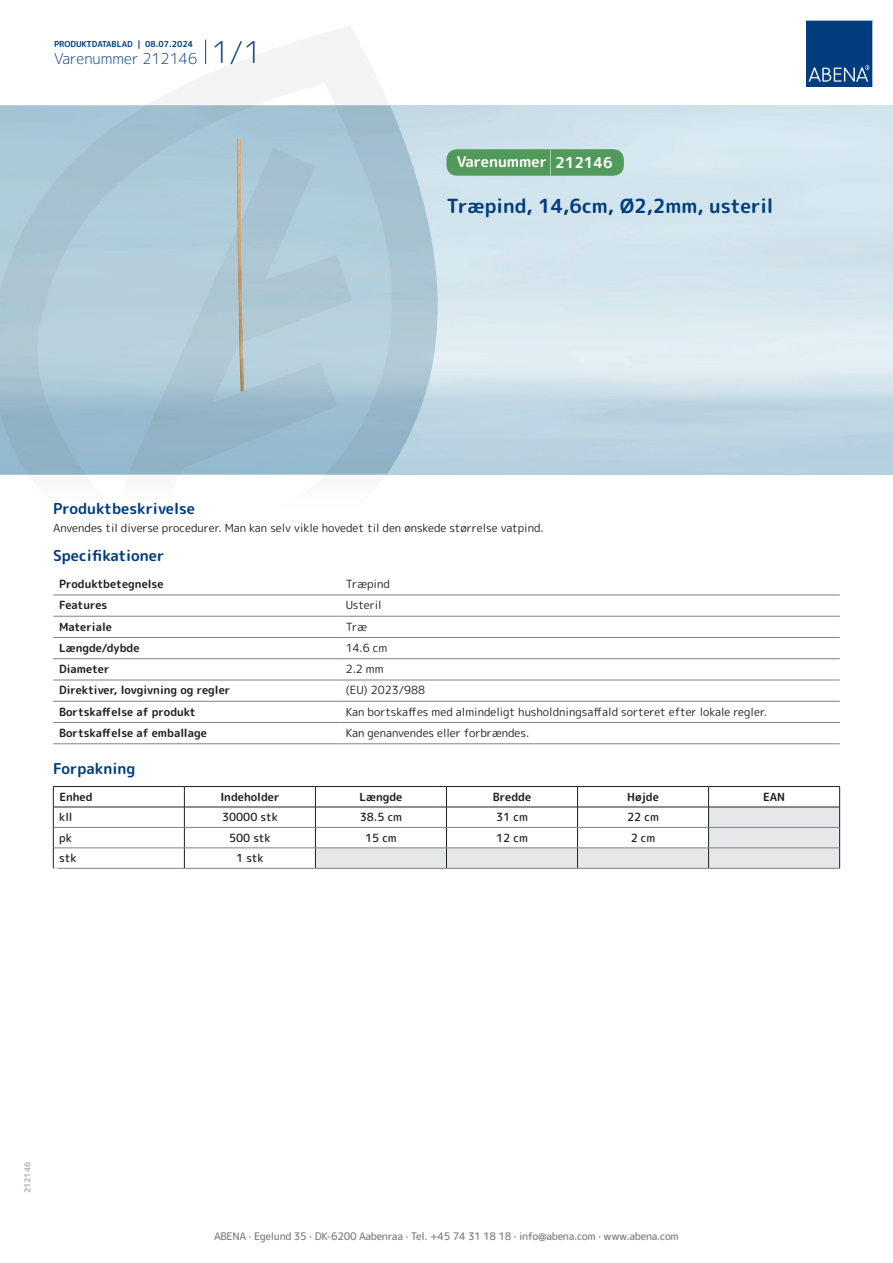
<style>
.page{position:relative;width:893px;height:1263px;background:#fff}
.page>*{position:absolute;margin:0;border:0;box-sizing:border-box;transform-origin:0 0}
.t1{font:700 19.5px "Rounded Mplus 1 c";color:#013d7d}
.t2{font:700 15px "Rounded Mplus 1 c";color:#013d7d}
.t3{font:300 15px "Rounded Mplus 1 c";color:#013d7d}
.t4{font:700 15px "Rounded Mplus 1 c";color:#fff}
.t5{font:11.25px "Rounded Mplus 1 c";color:#231f20}
.t6{font:700 11.25px "Rounded Mplus 1 c";color:#231f20}
.t7{font:500 11.25px "Rounded Mplus 1 c";color:#231f20}
.t8{font:500 10.5px "Rounded Mplus 1 c";letter-spacing:-.03em;color:#808285}
.t9{font:700 10.5px "Rounded Mplus 1 c";color:#fff}
.t10{font:700 8.25px "Rounded Mplus 1 c";color:#013d7d}
.t11{font:700 8.25px "Rounded Mplus 1 c";color:#b2b3b7}
.s1{font-size:30px}
.s2{font-size:25.5px}
</style>
<div class="page">
<svg style="left:0;top:26px;width:439px;height:569px"></svg>
<svg style="left:0;top:106px;width:438px;height:368px;background:#a8c5d4"></svg>
<svg style="left:205px;top:40px;width:1px;height:24px"></svg>
<svg style="left:806px;top:20px;width:67px;height:67px;background:#144b86"></svg>
<img style="left:223px;top:127px;width:32px;height:275px">
<hr style="left:53px;top:595px;width:287px;height:1px;background:#808285">
<hr style="left:340px;top:595px;width:500px;height:1px;background:#808285">
<hr style="left:53px;top:616px;width:287px;height:1px;background:#808285">
<hr style="left:340px;top:616px;width:500px;height:1px;background:#808285">
<hr style="left:53px;top:637px;width:287px;height:1px;background:#808285">
<hr style="left:340px;top:637px;width:500px;height:1px;background:#808285">
<hr style="left:53px;top:658px;width:287px;height:1px;background:#808285">
<hr style="left:340px;top:658px;width:500px;height:1px;background:#808285">
<hr style="left:53px;top:680px;width:287px;height:1px;background:#808285">
<hr style="left:340px;top:680px;width:500px;height:1px;background:#808285">
<hr style="left:53px;top:701px;width:287px;height:1px;background:#808285">
<hr style="left:340px;top:701px;width:500px;height:1px;background:#808285">
<hr style="left:53px;top:722px;width:287px;height:1px;background:#808285">
<hr style="left:340px;top:722px;width:500px;height:1px;background:#808285">
<hr style="left:53px;top:743px;width:287px;height:1px;background:#808285">
<hr style="left:340px;top:743px;width:500px;height:1px;background:#808285">
<hr style="left:53px;top:786px;width:131px;height:1px;background:#231f20">
<hr style="left:184px;top:786px;width:131px;height:1px;background:#231f20">
<hr style="left:315px;top:786px;width:131px;height:1px;background:#231f20">
<hr style="left:446px;top:786px;width:131px;height:1px;background:#231f20">
<hr style="left:577px;top:786px;width:132px;height:1px;background:#231f20">
<hr style="left:709px;top:786px;width:131px;height:1px;background:#231f20">
<hr style="left:53px;top:807px;width:131px;height:1px;background:#231f20">
<hr style="left:184px;top:807px;width:131px;height:1px;background:#231f20">
<svg style="left:53px;top:787px;width:1px;height:81px"></svg>
<svg style="left:184px;top:787px;width:1px;height:81px"></svg>
<svg style="left:315px;top:787px;width:525px;height:81px"></svg>
<hr style="left:54px;top:827px;width:130px;height:1px;background:#808285">
<hr style="left:184px;top:827px;width:131px;height:1px;background:#808285">
<hr style="left:315px;top:827px;width:131px;height:1px;background:#808285">
<hr style="left:446px;top:827px;width:131px;height:1px;background:#808285">
<hr style="left:577px;top:827px;width:132px;height:1px;background:#808285">
<hr style="left:709px;top:827px;width:130px;height:1px;background:#808285">
<hr style="left:54px;top:848px;width:130px;height:1px;background:#808285">
<hr style="left:184px;top:848px;width:131px;height:1px;background:#808285">
<hr style="left:315px;top:848px;width:131px;height:1px;background:#808285">
<hr style="left:446px;top:848px;width:131px;height:1px;background:#808285">
<hr style="left:577px;top:848px;width:132px;height:1px;background:#808285">
<hr style="left:709px;top:848px;width:130px;height:1px;background:#808285">
<hr style="left:53px;top:868px;width:131px;height:1px;background:#808285">
<hr style="left:184px;top:868px;width:131px;height:1px;background:#808285">
<hr style="left:315px;top:868px;width:131px;height:1px;background:#808285">
<hr style="left:446px;top:868px;width:131px;height:1px;background:#808285">
<hr style="left:577px;top:868px;width:132px;height:1px;background:#808285">
<hr style="left:709px;top:868px;width:131px;height:1px;background:#808285">
<div style="left:446px;top:149px;width:178px;height:27px;background:#52995c;border-radius:10px"></div>
<p class="t10" style="left:54px;top:38px;width:141px">PRODUKTDATABLAD | 08.07.2024</p>
<h2 class="t3" style="left:54px;top:48px;width:209px">Varenummer 212146 <span class="s1">1/1</span></h2>
<h2 class="t4" style="left:457px;top:151px;width:157px">Varenummer <span class="s2">|</span> 212146</h2>
<h1 class="t1" style="left:446px;top:192px;width:328px">Træpind, 14,6cm, Ø2,2mm, usteril</h1>
<h2 class="t2" style="left:53px;top:498px;width:143px">Produktbeskrivelse</h2>
<p class="t5" style="left:53px;top:520px;width:492px">Anvendes til diverse procedurer. Man kan selv vikle hovedet til den ønskede størrelse vatpind.</p>
<h2 class="t2" style="left:53px;top:545px;width:113px">Specifikationer</h2>
<p class="t6" style="left:59px;top:576px;width:106px">Produktbetegnelse</p>
<p class="t5" style="left:346px;top:576px;width:46px">Træpind</p>
<p class="t6" style="left:59px;top:597px;width:50px">Features</p>
<p class="t5" style="left:346px;top:597px;width:37px">Usteril</p>
<p class="t6" style="left:59px;top:618px;width:54px">Materiale</p>
<p class="t5" style="left:346px;top:618px;width:23px">Træ</p>
<p class="t6" style="left:59px;top:640px;width:82px">Længde/dybde</p>
<p class="t5" style="left:346px;top:640px;width:43px">14.6 cm</p>
<p class="t6" style="left:59px;top:661px;width:52px">Diameter</p>
<p class="t5" style="left:346px;top:661px;width:39px">2.2 mm</p>
<p class="t6" style="left:59px;top:682px;width:173px">Direktiver, lovgivning og regler</p>
<p class="t5" style="left:346px;top:682px;width:81px">(EU) 2023/988</p>
<p class="t6" style="left:59px;top:704px;width:138px">Bortskaffelse af produkt</p>
<p class="t5" style="left:346px;top:704px;width:423px">Kan bortskaffes med almindeligt husholdningsaffald sorteret efter lokale regler.</p>
<p class="t6" style="left:59px;top:725px;width:149px">Bortskaffelse af emballage</p>
<p class="t5" style="left:346px;top:725px;width:185px">Kan genanvendes eller forbrændes.</p>
<h2 class="t2" style="left:53px;top:758px;width:84px">Forpakning</h2>
<p class="t6" style="left:59px;top:789px;width:35px">Enhed</p>
<p class="t6" style="left:220px;top:789px;width:61px">Indeholder</p>
<p class="t6" style="left:359px;top:789px;width:44px">Længde</p>
<p class="t6" style="left:493px;top:789px;width:40px">Bredde</p>
<p class="t6" style="left:627px;top:789px;width:33px">Højde</p>
<p class="t6" style="left:763px;top:789px;width:24px">EAN</p>
<p class="t7" style="left:59px;top:809px;width:15px">kll</p>
<p class="t7" style="left:222px;top:809px;width:57px">30000 stk</p>
<p class="t7" style="left:360px;top:809px;width:44px">38.5 cm</p>
<p class="t7" style="left:496px;top:809px;width:33px">31 cm</p>
<p class="t7" style="left:627px;top:809px;width:33px">22 cm</p>
<p class="t7" style="left:59px;top:830px;width:14px">pk</p>
<p class="t7" style="left:229px;top:830px;width:43px">500 stk</p>
<p class="t7" style="left:365px;top:830px;width:33px">15 cm</p>
<p class="t7" style="left:496px;top:830px;width:33px">12 cm</p>
<p class="t7" style="left:631px;top:830px;width:26px">2 cm</p>
<p class="t7" style="left:59px;top:850px;width:19px">stk</p>
<p class="t7" style="left:236px;top:850px;width:29px">1 stk</p>
<p class="t9" style="left:53px;top:863px;width:7px">*</p>
<p class="t11" style="left:22px;top:1193px;width:33px;rotate:-90deg">212146</p>
<p class="t8" style="left:214px;top:1229px;width:466px">ABENA · Egelund 35 · DK-6200 Aabenraa · Tel. +45 74 31 18 18 · info@abena.com · www.abena.com</p>
</div>
